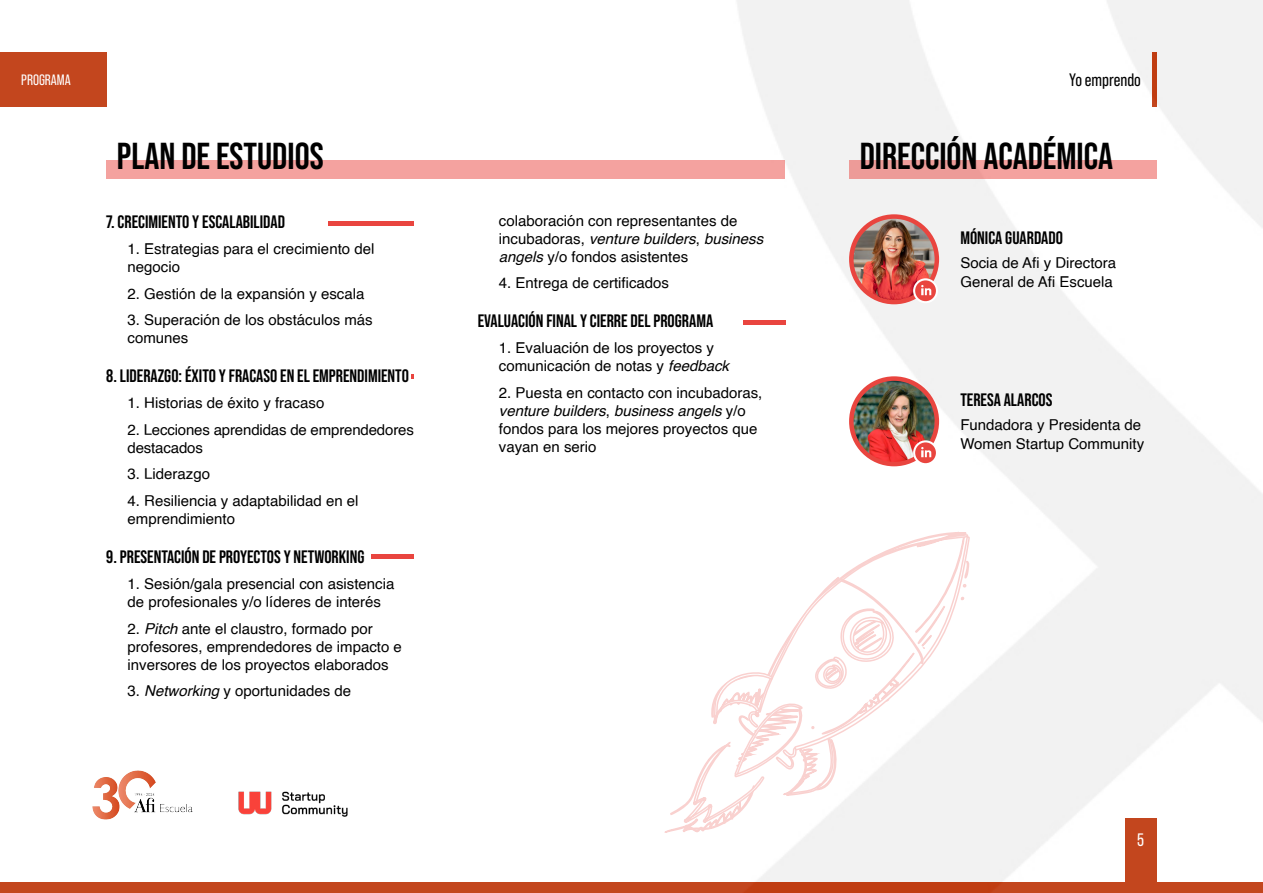
<style>
.page{position:relative;width:1263px;height:893px;background:#fff}
.page>*{position:absolute;margin:0;border:0;box-sizing:border-box;transform-origin:0 0}
.t1{font:700 37.5px "Bebas Neue Pro";color:#000}
.t2{font:700 18px "Bebas Neue Pro";color:#000}
.t3{font:18px "Bebas Neue Pro";color:#000}
.t4{font:18px "Bebas Neue";color:#fff}
.t5{font:15px/18px "Helvetica";color:#000}
.t6{font:15px "Bebas Neue Pro";color:#fff}
.s1{font-style:italic}
</style>
<div class="page">
<img style="left:0;top:0;width:1263px;height:893px">
<div style="left:849px;top:160px;width:308px;height:18px;background:#f4a29f"></div>
<hr style="left:371px;top:554px;width:43px;height:4px;background:#e9453f">
<img style="left:851px;top:217px;width:86px;height:85px;border-radius:43px">
<div style="left:849px;top:214px;width:90px;height:90px;border:4px solid #e9453f;border-radius:50%"></div>
<svg style="left:913px;top:278px;width:25px;height:25px"></svg>
<svg style="left:915px;top:280px;width:21px;height:21px"></svg>
<img style="left:851px;top:379px;width:86px;height:85px;border-radius:43px">
<div style="left:849px;top:376px;width:90px;height:90px;border:4px solid #e9453f;border-radius:50%"></div>
<svg style="left:913px;top:440px;width:25px;height:25px"></svg>
<svg style="left:915px;top:442px;width:21px;height:21px"></svg>
<svg style="left:663px;top:504px;width:308px;height:389px"></svg>
<img style="left:89px;top:768px;width:106px;height:54px">
<p class="t6" style="left:21px;top:71px;width:51px">PROGRAMA</p>
<p class="t3" style="left:1069px;top:69px;width:73px">Yo emprendo</p>
<h1 class="t1" style="left:117px;top:134px;width:208px">PLAN DE ESTUDIOS</h1>
<p class="t2" style="left:106px;top:211px;width:180px">7. CRECIMIENTO Y ESCALABILIDAD</p>
<p class="t5" style="left:128px;top:240px;width:248px">1. Estrategias para el crecimiento del negocio</p>
<p class="t5" style="left:128px;top:285px;width:238px">2. Gestión de la expansión y escala</p>
<p class="t5" style="left:128px;top:312px;width:247px">3. Superación de los obstáculos más comunes</p>
<p class="t2" style="left:106px;top:365px;width:304px">8. LIDERAZGO: ÉXITO Y FRACASO EN EL EMPRENDIMIENTO</p>
<p class="t5" style="left:128px;top:395px;width:198px">1. Historias de éxito y fracaso</p>
<p class="t5" style="left:128px;top:421px;width:288px">2. Lecciones aprendidas de emprendedores destacados</p>
<p class="t5" style="left:128px;top:466px;width:84px">3. Liderazgo</p>
<p class="t5" style="left:128px;top:492px;width:232px">4. Resiliencia y adaptabilidad en el emprendimiento</p>
<p class="t2" style="left:106px;top:546px;width:260px">9. PRESENTACIÓN DE PROYECTOS Y NETWORKING</p>
<p class="t5" style="left:128px;top:575px;width:268px">1. Sesión/gala presencial con asistencia de profesionales y/o líderes de interés</p>
<p class="t5" style="left:128px;top:620px;width:276px">2. <span class="s1">Pitch</span> ante el claustro, formado por profesores, emprendedores de impacto e inversores de los proyectos elaborados</p>
<p class="t5" style="left:128px;top:682px;width:225px">3. <span class="s1">Networking</span> y oportunidades de</p>
<p class="t5" style="left:499px;top:212px;width:266px">colaboración con representantes de incubadoras, <span class="s1">venture builders</span>, <span class="s1">business angels</span> y/o fondos asistentes</p>
<p class="t5" style="left:499px;top:274px;width:172px">4. Entrega de certificados</p>
<p class="t2" style="left:478px;top:310px;width:237px">EVALUACIÓN FINAL Y CIERRE DEL PROGRAMA</p>
<p class="t5" style="left:499px;top:339px;width:232px">1. Evaluación de los proyectos y comunicación de notas y <span class="s1">feedback</span></p>
<p class="t5" style="left:499px;top:384px;width:265px">2. Puesta en contacto con incubadoras, <span class="s1">venture builders</span>, <span class="s1">business angels</span> y/o fondos para los mejores proyectos que vayan en serio</p>
<h1 class="t1" style="left:860px;top:134px;width:255px">DIRECCIÓN ACADÉMICA</h1>
<p class="t2" style="left:960px;top:227px;width:104px">MÓNICA GUARDADO</p>
<p class="t5" style="left:960px;top:253px;width:157px;line-height:19.5px">Socia de Afi y Directora<br>General de Afi Escuela</p>
<p class="t2" style="left:960px;top:389px;width:94px">TERESA ALARCOS</p>
<p class="t5" style="left:960px;top:415px;width:185px;line-height:19.5px">Fundadora y Presidenta de<br>Women Startup Community</p>
<p class="t4" style="left:1137px;top:830px;width:8px">5</p>
</div>
